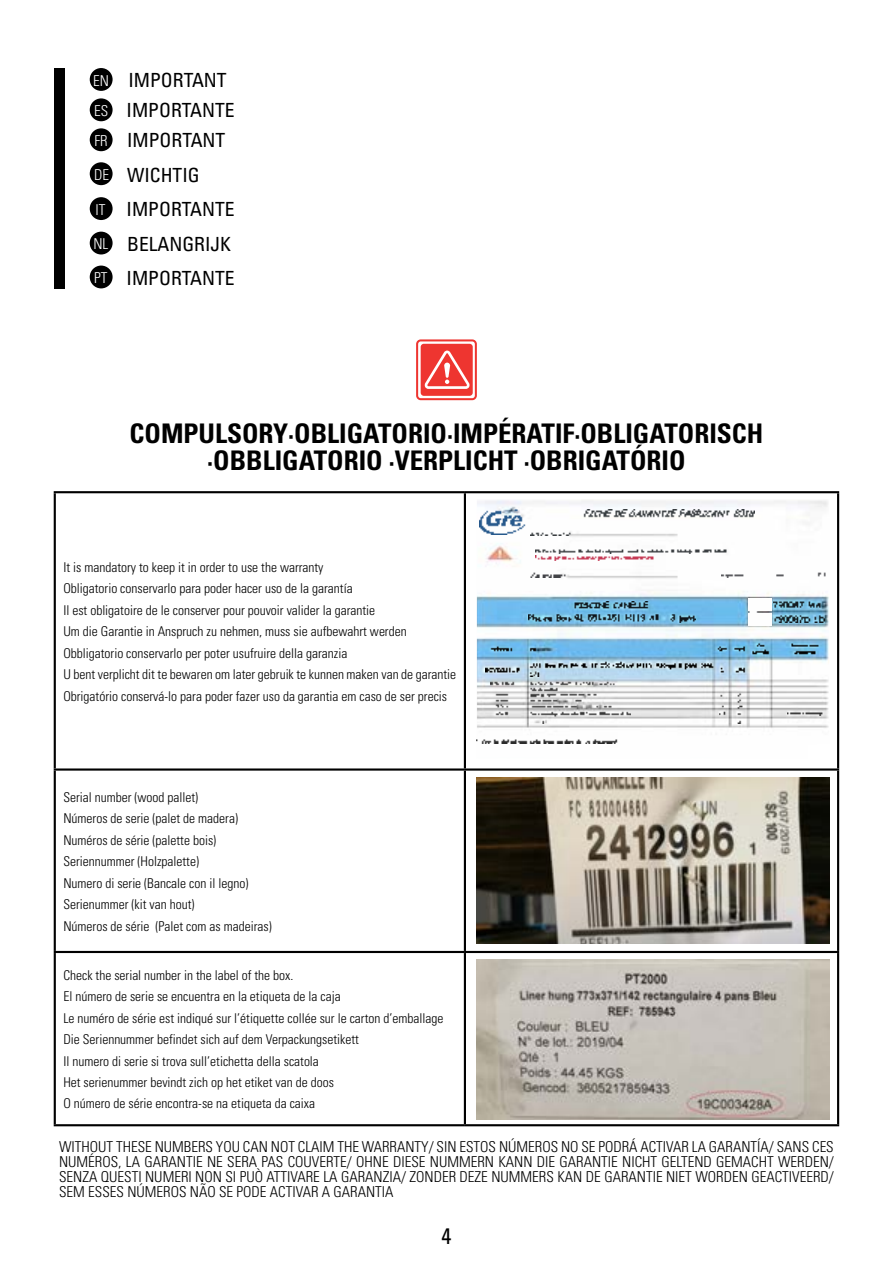
<style>
.page{position:relative;width:893px;height:1263px;background:#fff}
.page>*{position:absolute;margin:0;border:0;box-sizing:border-box;transform-origin:0 0}
.t1{font:700 condensed 27px/27px "Univers";color:#000;text-align:center}
.t2{font:condensed 22.5px "Univers";color:#000}
.t3{font:condensed 19.5px/34.5px "Univers";color:#000}
.t4{font:300 condensed 15px/15px "Univers";color:#000;text-align:justify}
.t5{font:300 condensed 15px "Univers";color:#fff}
.t6{font:300 condensed 13.5px/21.5px "Univers";color:#000}
</style>
<div class="page">
<div style="left:54px;top:68px;width:11px;height:220px;background:#000"></div>
<div style="left:90px;top:98px;width:23px;height:23px;background:#000;border-radius:50%"></div>
<div style="left:90px;top:68px;width:23px;height:23px;background:#000;border-radius:50%"></div>
<div style="left:90px;top:128px;width:23px;height:23px;background:#000;border-radius:50%"></div>
<div style="left:90px;top:162px;width:23px;height:23px;background:#000;border-radius:50%"></div>
<div style="left:90px;top:197px;width:23px;height:23px;background:#000;border-radius:50%"></div>
<div style="left:90px;top:232px;width:23px;height:22px;background:#000;border-radius:50%"></div>
<div style="left:90px;top:266px;width:23px;height:22px;background:#000;border-radius:50%"></div>
<div style="left:416px;top:339px;width:61px;height:61px;border:2px solid #ee3530;border-radius:4px"></div>
<div style="left:421px;top:344px;width:52px;height:52px;background:#ee3530;border-radius:3px"></div>
<svg style="left:424px;top:351px;width:46px;height:38px"></svg>
<hr style="left:54px;top:491px;width:411px;height:2px;background:#000">
<hr style="left:54px;top:493px;width:2px;height:275px;background:#000">
<hr style="left:465px;top:491px;width:374px;height:2px;background:#000">
<hr style="left:464px;top:493px;width:2px;height:275px;background:#000">
<hr style="left:837px;top:493px;width:2px;height:275px;background:#000">
<hr style="left:54px;top:768px;width:411px;height:3px;background:#000">
<hr style="left:54px;top:771px;width:2px;height:180px;background:#000">
<hr style="left:465px;top:768px;width:374px;height:3px;background:#000">
<hr style="left:464px;top:771px;width:2px;height:180px;background:#000">
<hr style="left:837px;top:771px;width:2px;height:180px;background:#000">
<hr style="left:54px;top:951px;width:411px;height:2px;background:#000">
<hr style="left:54px;top:953px;width:2px;height:171px;background:#000">
<hr style="left:465px;top:951px;width:374px;height:2px;background:#000">
<hr style="left:464px;top:953px;width:2px;height:171px;background:#000">
<hr style="left:837px;top:953px;width:2px;height:171px;background:#000">
<hr style="left:54px;top:1124px;width:411px;height:2px;background:#000">
<hr style="left:465px;top:1124px;width:374px;height:2px;background:#000">
<img style="left:477px;top:500px;width:352px;height:244px">
<img style="left:485px;top:642px;width:334px;height:35px">
<img style="left:490px;top:671px;width:140px;height:52px">
<img style="left:529px;top:602px;width:167px;height:21px">
<img style="left:749px;top:598px;width:23px;height:27px">
<img style="left:530px;top:510px;width:224px;height:25px">
<img style="left:479px;top:508px;width:49px;height:27px">
<img style="left:773px;top:600px;width:52px;height:22px">
<img style="left:535px;top:549px;width:192px;height:5px">
<img style="left:477px;top:738px;width:143px;height:5px">
<img style="left:535px;top:556px;width:120px;height:4px">
<img style="left:721px;top:572px;width:106px;height:6px">
<img style="left:720px;top:692px;width:23px;height:31px">
<img style="left:788px;top:710px;width:35px;height:6px">
<img style="left:530px;top:572px;width:36px;height:5px">
<img style="left:476px;top:777px;width:353px;height:167px">
<img style="left:476px;top:960px;width:353px;height:159px">
<p class="t5" style="left:93px;top:71px;width:17px">EN</p>
<p class="t5" style="left:94px;top:102px;width:16px">ES</p>
<p class="t5" style="left:94px;top:132px;width:15px">FR</p>
<p class="t5" style="left:94px;top:165px;width:17px">DE</p>
<p class="t5" style="left:96px;top:200px;width:11px">IT</p>
<p class="t5" style="left:93px;top:235px;width:16px">NL</p>
<p class="t5" style="left:94px;top:269px;width:15px">PT</p>
<h3 class="t3" style="left:127px;top:65px;width:109px;line-height:30px">IMPORTANT<br>IMPORTANTE<br>IMPORTANT</h3>
<h3 class="t3" style="left:127px;top:157px;width:109px">WICHTIG<br>IMPORTANTE<br>BELANGRIJK<br>IMPORTANTE</h3>
<h1 class="t1" style="left:130px;top:420px;width:635px">COMPULSORY·OBLIGATORIO·IMPÉRATIF·OBLIGATORISCH ·OBBLIGATORIO ·VERPLICHT ·OBRIGATÓRIO</h1>
<p class="t6" style="left:63px;top:556px;width:394px">It is mandatory to keep it in order to use the warranty<br>Obligatorio conservarlo para poder hacer uso de la garantía<br>Il est obligatoire de le conserver pour pouvoir valider la garantie<br>Um die Garantie in Anspruch zu nehmen, muss sie aufbewahrt werden Obbligatorio conservarlo per poter usufruire della garanzia<br>U bent verplicht dit te bewaren om later gebruik te kunnen maken van de garantie Obrigatório conservá-lo para poder fazer uso da garantia em caso de ser precis</p>
<p class="t6" style="left:63px;top:786px;width:210px">Serial number (wood pallet)<br>Números de serie (palet de madera)<br>Numéros de série (palette bois)<br>Seriennummer (Holzpalette)<br>Numero di serie (Bancale con il legno)<br>Serienummer (kit van hout)<br>Números de série (Palet com as madeiras)</p>
<p class="t6" style="left:63px;top:964px;width:382px">Check the serial number in the label of the box.<br>El número de serie se encuentra en la etiqueta de la caja<br>Le numéro de série est indiqué sur l’étiquette collée sur le carton d’emballage Die Seriennummer befindet sich auf dem Verpackungsetikett<br>Il numero di serie si trova sull’etichetta della scatola<br>Het serienummer bevindt zich op het etiket van de doos<br>O número de série encontra-se na etiqueta da caixa</p>
<p class="t4" style="left:59px;top:1139px;width:776px">WITHOUT THESE NUMBERS YOU CAN NOT CLAIM THE WARRANTY/ SIN ESTOS NÚMEROS NO SE PODRÁ ACTIVAR LA GARANTÍA/ SANS CES NUMÉROS, LA GARANTIE NE SERA PAS COUVERTE/ OHNE DIESE NUMMERN KANN DIE GARANTIE NICHT GELTEND GEMACHT WERDEN/ SENZA QUESTI NUMERI NON SI PUÒ ATTIVARE LA GARANZIA/ ZONDER DEZE NUMMERS KAN DE GARANTIE NIET WORDEN GEACTIVEERD/ SEM ESSES NÚMEROS NÃO SE PODE ACTIVAR A GARANTIA</p>
<h2 class="t2" style="left:441px;top:1221px;width:11px">4</h2>
</div>
